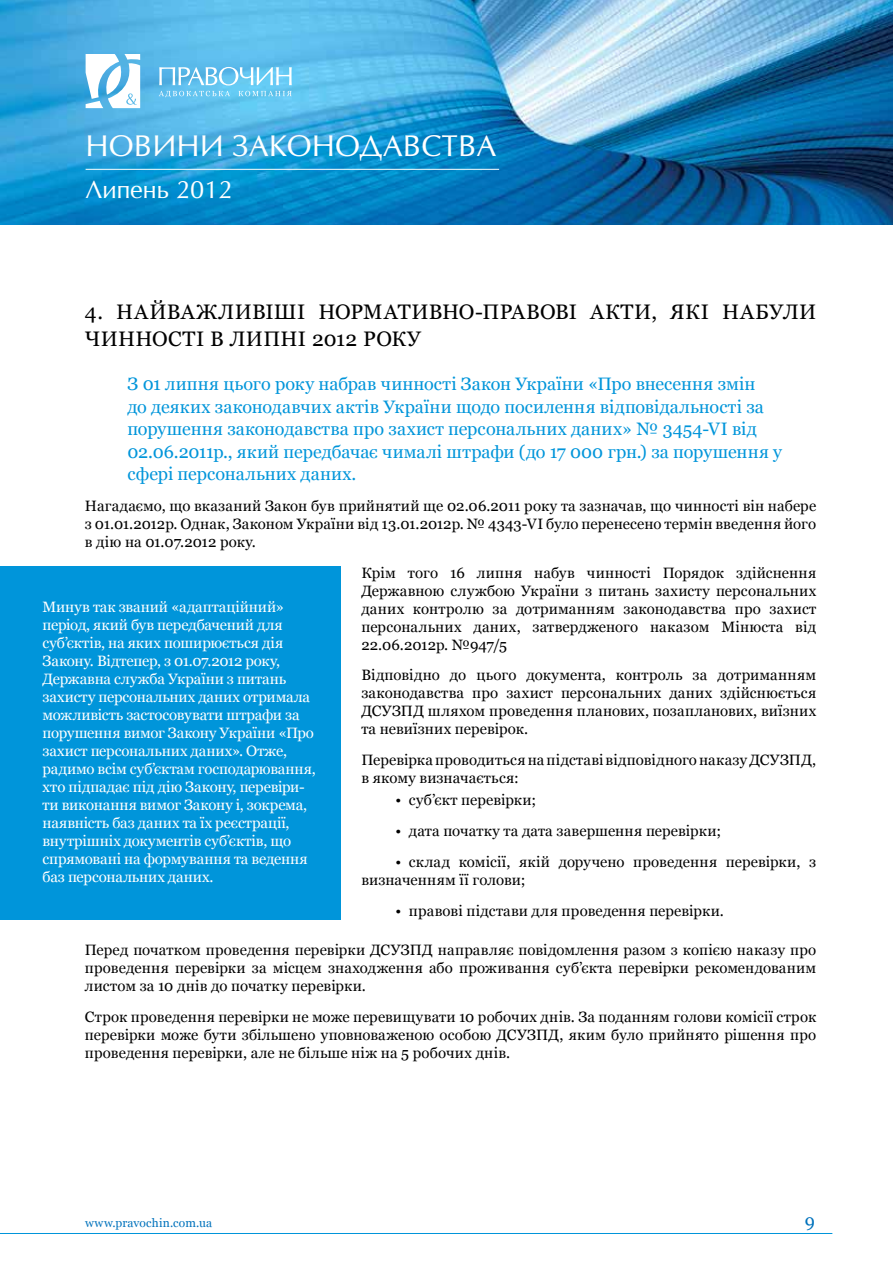
<style>
.page{position:relative;width:893px;height:1263px;background:#fff}
.page>*{position:absolute;margin:0;border:0;box-sizing:border-box;transform-origin:0 0}
.t1{font:28.5px "Opium New";color:#fff}
.t2{font:24px "Opium New";color:#fff}
.t3{font:21px "Georgia";letter-spacing:.02em;color:#000}
.t4{font:18px/22.5px "Georgia";letter-spacing:.005em;color:#0095da}
.t5{font:18px "Georgia";color:#0072bc}
.t6{font:15px/18px "Georgia";letter-spacing:.01em;color:#000;text-align:justify}
.t7{font:15px/18px "Georgia";letter-spacing:-.01em;color:#fff}
.t8{font:12px "Georgia";letter-spacing:.015em;color:#0072bc}
</style>
<div class="page">
<img style="left:0;top:0;width:893px;height:224px">
<svg style="left:86px;top:54px;width:54px;height:54px"></svg>
<svg style="left:159px;top:67px;width:133px;height:30px;background:#83cff2"></svg>
<hr style="left:86px;top:169px;width:413px;height:1px;background:#fff">
<hr style="left:0;top:1233px;width:832px;height:1px;background:#0095da">
<div style="left:0;top:566px;width:340px;height:353px;background:#0095da"></div>
<h1 class="t1" style="left:86px;top:128px;width:412px">НОВИНИ ЗАКОНОДАВСТВА</h1>
<h2 class="t2" style="left:86px;top:175px;width:148px">Липень 2012</h2>
<h3 class="t3" style="left:85px;top:299px;width:686px">4. Найважливіші нормативно-п равові акти, які набул</h3>
<h3 class="t3" style="left:799px;top:299px;width:19px">и</h3>
<h3 class="t3" style="left:85px;top:326px;width:194px">чинності в липні</h3>
<h3 class="t3" style="left:312px;top:326px;width:107px">2012 року</h3>
<p class="t4" style="left:127px;top:373px;width:656px">З 01 липня цього року набрав чинності Закон України «Про внесення змін<br>до деяких законодавчих актів України щодо посилення відповідальності за порушення законодавства про захист персональних даних» № 3454-VI від 02.06.2011р., який передбачає чималі штрафи (до 17 000 грн.) за порушення у сфері персональних даних.</p>
<p class="t6" style="left:85px;top:497px;width:733px">Нагадаємо, що вказаний Закон був прийнятий ще 02.06.2011 року та зазначав, що чинності він набере з 01.01.2012р. Однак, Законом України від 13.01.2012р. № 4343-VI було перенесено термін введення його в дію на 01.07.2012 року.</p>
<p class="t6" style="left:361px;top:564px;width:456px">Крім того 16 липня набув чинності Порядок здійснення Державною службою України з питань захисту персональних даних контролю за дотриманням законодавства про захист персональних даних, затвердженого наказом Мінюста від 22.06.2012р. №947/5</p>
<p class="t6" style="left:361px;top:666px;width:456px">Відповідно до цього документа, контроль за дотриманням законодавства про захист персональних даних здійснюється ДСУЗПД шляхом проведення планових, позапланових, виїзних та невиїзних перевірок.</p>
<p class="t6" style="left:361px;top:751px;width:456px">Перевірка проводиться на підставі відповідного наказу ДСУЗПД, в якому визначається:</p>
<p class="t6" style="left:395px;top:791px;width:142px">• суб’єкт перевірки;</p>
<p class="t6" style="left:395px;top:822px;width:327px">• дата початку та дата завершення перевірки;</p>
<p class="t6" style="left:361px;top:853px;width:456px;text-indent:34px">• склад комісії, якій доручено проведення перевірки, з визначенням її голови;</p>
<p class="t6" style="left:395px;top:902px;width:330px">• правові підстави для проведення перевірки.</p>
<p class="t6" style="left:85px;top:941px;width:733px">Перед початком проведення перевірки ДСУЗПД направляє повідомлення разом з копією наказу про проведення перевірки за місцем знаходження або проживання суб’єкта перевірки рекомендованим листом за 10 днів до початку перевірки.</p>
<p class="t6" style="left:85px;top:1008px;width:733px">Строк проведення перевірки не може перевищувати 10 робочих днів. За поданням голови комісії строк перевірки може бути збільшено уповноваженою особою ДСУЗПД, яким було прийнято рішення про проведення перевірки, але не більше ніж на 5 робочих днів.</p>
<p class="t7" style="left:43px;top:598px;width:275px">Минув так званий «адаптаційний» період, який був передбачений для суб’єктів, на яких поширюється дія Закону. Відтепер, з 01.07.2012 року, Державна служба України з питань захисту персональних даних отримала можливість застосовувати штрафи за порушення вимог Закону України «Про захист персональних даних». Отже, радимо всім суб’єктам господарювання, хто підпадає під дію Закону, перевіри&shy;ти виконання вимог Закону і, зокрема, наявність баз даних та їх реєстрації, внутрішніх документів суб’єктів, що спрямовані на формування та ведення баз персональних даних.</p>
<p class="t8" style="left:85px;top:1215px;width:129px">www.pravochin.com.ua</p>
<p class="t5" style="left:805px;top:1210px;width:12px">9</p>
</div>
